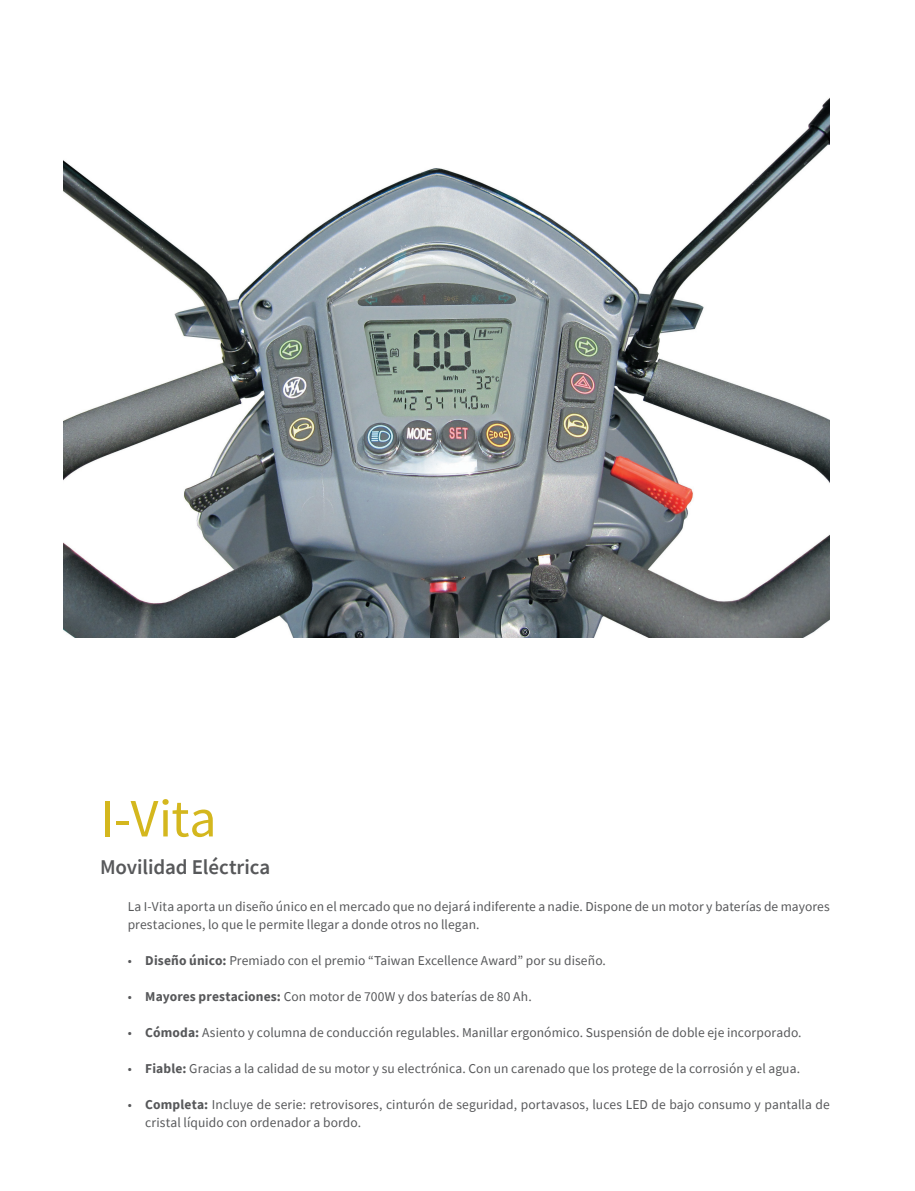
<style>
.page{position:relative;width:915px;height:1191px;background:#fff}
.page>*{position:absolute;margin:0;border:0;box-sizing:border-box;transform-origin:0 0}
.t1{font:54px "Source Sans Pro";color:#d4b71e}
.t2{font:600 21px "Source Sans Pro";letter-spacing:-.005em;color:#57585a}
.t3{font:13.5px/18px "Source Sans Pro";letter-spacing:.005em;color:#57585a}
.s1{font-weight:700}
</style>
<div class="page">
<img style="left:64px;top:98px;width:765px;height:540px">
<h1 class="t1" style="left:100px;top:784px;width:118px">I-Vita</h1>
<h2 class="t2" style="left:100px;top:853px;width:172px">Movilidad Eléctrica</h2>
<p class="t3" style="left:128px;top:897px;width:703px">La I-Vita aporta un diseño único en el mercado que no dejará indiferente a nadie. Dispone de un motor y baterías de mayores prestaciones, lo que le permite llegar a donde otros no llegan.</p>
<p class="t3" style="left:128px;top:951px;width:479px">• <span class="s1">Diseño único:</span> Premiado con el premio “Taiwan Excellence Award” por su diseño.</p>
<p class="t3" style="left:128px;top:987px;width:405px">• <span class="s1">Mayores prestaciones:</span> Con motor de 700W y dos baterías de 80 Ah.</p>
<p class="t3" style="left:128px;top:1023px;width:675px">• <span class="s1">Cómoda:</span> Asiento y columna de conducción regulables. Manillar ergonómico. Suspensión de doble eje incorporado.</p>
<p class="t3" style="left:128px;top:1059px;width:673px">• <span class="s1">Fiable:</span> Gracias a la calidad de su motor y su electrónica. Con un carenado que los protege de la corrosión y el agua.</p>
<p class="t3" style="left:145px;top:1095px;width:686px;text-indent:-18px">• <span class="s1">Completa:</span> Incluye de serie: retrovisores, cinturón de seguridad, portavasos, luces LED de bajo consumo y pantalla de cristal líquido con ordenador a bordo.</p>
</div>
